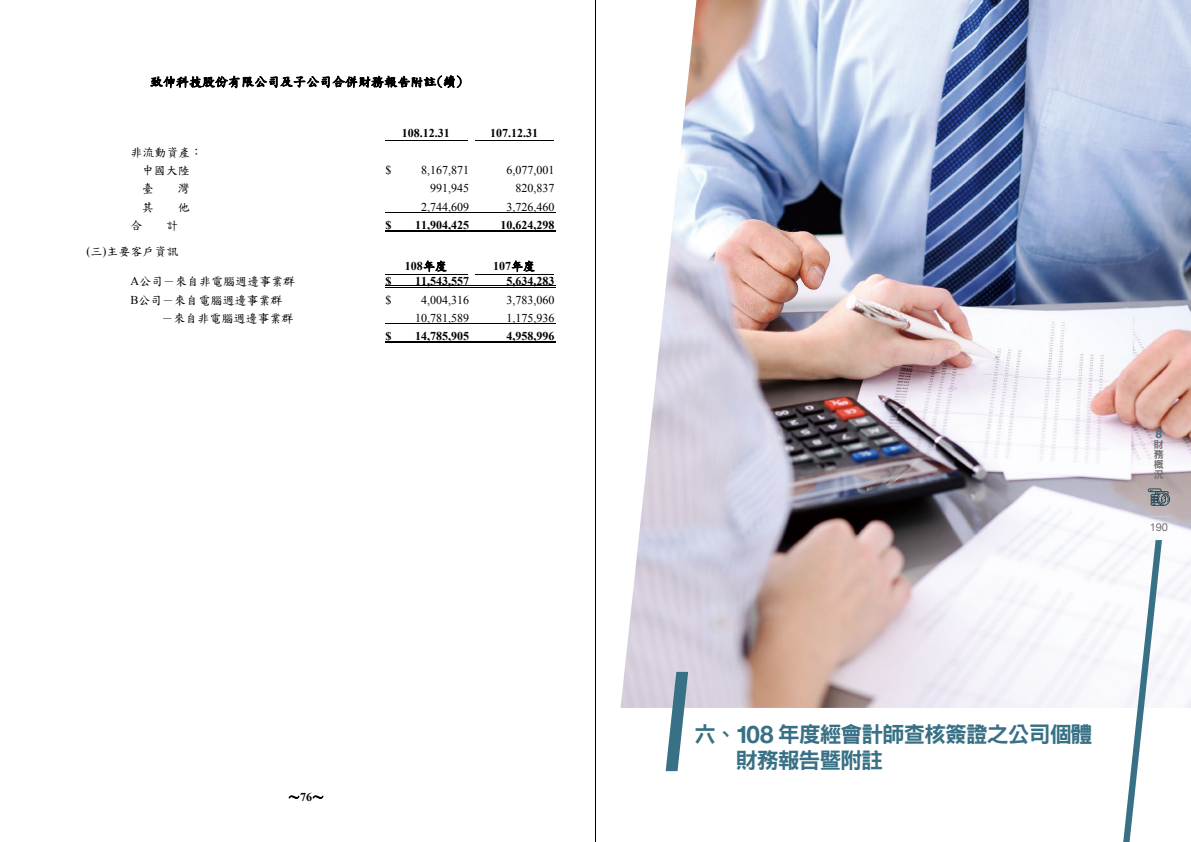
<style>
.page{position:relative;width:1191px;height:842px;background:#fff}
.page>*{position:absolute;margin:0;border:0;box-sizing:border-box;transform-origin:0 0}
.t1{font:22px/26px "DF Hei Std W9";letter-spacing:-.05em;color:#387085}
.t2{font:13px "DF Kai Shu SB Estd BF";letter-spacing:.01em;color:#000}
.t3{font:700 12px "Times New Roman";color:#000}
.t4{font:12px "Times New Roman";color:#000}
.t5{font:12px/18.4px "DF Kai Shu SB Estd BF";color:#000;text-align:center}
.t6{font:11px "Helvetica Neue";color:#727171}
.t7{font:700 11px "Helvetica Neue";color:#387085}
.t8{font:10px/10px "DF Hei Std W9";color:#727171;text-align:justify}
.s1{font-family:"Times New Roman"}
.s2{font-family:"DF Kai Shu SB Estd BF";font-weight:400}
.s3{font-family:"Times New Roman";font-weight:700}
.s4{font-family:"Helvetica Neue";font-weight:700;font-size:24.2px}
</style>
<div class="page">
<img style="left:620px;top:0;width:571px;height:708px">
<svg style="left:1123px;top:540px;width:39px;height:302px"></svg>
<svg style="left:1148px;top:516px;width:21px;height:1px"></svg>
<svg style="left:1147px;top:479px;width:23px;height:27px"></svg>
<svg style="left:665px;top:672px;width:23px;height:99px"></svg>
<hr style="left:386px;top:140px;width:82px;height:1px;background:#000">
<hr style="left:475px;top:140px;width:78px;height:1px;background:#000">
<hr style="left:386px;top:212px;width:84px;height:1px;background:#000">
<hr style="left:471px;top:212px;width:85px;height:1px;background:#000">
<hr style="left:386px;top:230px;width:84px;height:1px;background:#000">
<hr style="left:386px;top:231px;width:84px;height:1px;background:#000">
<hr style="left:471px;top:230px;width:85px;height:1px;background:#000">
<hr style="left:471px;top:231px;width:85px;height:1px;background:#000">
<hr style="left:386px;top:274px;width:82px;height:1px;background:#000">
<hr style="left:475px;top:274px;width:78px;height:1px;background:#000">
<hr style="left:386px;top:286px;width:84px;height:1px;background:#000">
<hr style="left:386px;top:287px;width:84px;height:1px;background:#000">
<hr style="left:471px;top:286px;width:85px;height:1px;background:#000">
<hr style="left:471px;top:287px;width:85px;height:1px;background:#000">
<hr style="left:386px;top:323px;width:84px;height:1px;background:#000">
<hr style="left:471px;top:323px;width:85px;height:1px;background:#000">
<hr style="left:386px;top:341px;width:84px;height:1px;background:#000">
<hr style="left:386px;top:342px;width:84px;height:1px;background:#000">
<hr style="left:471px;top:341px;width:85px;height:1px;background:#000">
<hr style="left:471px;top:342px;width:85px;height:1px;background:#000">
<hr style="left:595px;top:0;width:1px;height:842px;background:#000">
<p class="t2" style="left:150px;top:75px;width:314px">致伸科技股份有限公司及子公司合併財務報告附註(續)</p>
<p class="t5" style="left:130px;top:143px;width:73px">非流動資產：中國大陸</p>
<p class="t3" style="left:402px;top:125px;width:49px">108.12.31</p>
<p class="t3" style="left:490px;top:125px;width:49px">107.12.31</p>
<p class="t4" style="left:386px;top:162px;width:7px">$</p>
<p class="t4" style="left:421px;top:162px;width:49px">8,167,871</p>
<p class="t4" style="left:506px;top:162px;width:49px">6,077,001</p>
<p class="t5" style="left:142px;top:180px;width:13px">臺</p>
<p class="t5" style="left:178px;top:180px;width:13px">灣</p>
<p class="t4" style="left:430px;top:180px;width:40px">991,945</p>
<p class="t4" style="left:515px;top:180px;width:40px">820,837</p>
<p class="t5" style="left:142px;top:198px;width:13px">其</p>
<p class="t5" style="left:178px;top:198px;width:13px">他</p>
<p class="t4" style="left:421px;top:199px;width:49px">2,744,609</p>
<p class="t4" style="left:506px;top:199px;width:49px">3,726,460</p>
<p class="t5" style="left:130px;top:216px;width:13px">合</p>
<p class="t5" style="left:166px;top:216px;width:13px">計</p>
<p class="t3" style="left:386px;top:217px;width:7px">$</p>
<p class="t3" style="left:415px;top:217px;width:55px">11,904,425</p>
<p class="t3" style="left:500px;top:217px;width:55px">10,624,298</p>
<p class="t5" style="left:86px;top:242px;width:93px"><span class="s1">(</span>三<span class="s1">)</span>主要客戶資訊</p>
<p class="t3" style="left:405px;top:257px;width:43px">108<span class="s2">年度</span></p>
<p class="t3" style="left:493px;top:257px;width:43px">107<span class="s2">年度</span></p>
<p class="t5" style="left:130px;top:272px;width:166px"><span class="s1">A</span>公司－來自非電腦週邊事業群</p>
<p class="t3" style="left:386px;top:273px;width:7px">$</p>
<p class="t3" style="left:415px;top:273px;width:55px">11,543,557</p>
<p class="t3" style="left:506px;top:273px;width:49px">5,634,283</p>
<p class="t5" style="left:130px;top:291px;width:154px"><span class="s1">B</span>公司－來自電腦週邊事業群</p>
<p class="t4" style="left:386px;top:291px;width:7px">$</p>
<p class="t4" style="left:421px;top:291px;width:49px">4,004,316</p>
<p class="t4" style="left:506px;top:291px;width:49px">3,783,060</p>
<p class="t5" style="left:162px;top:309px;width:133px">－來自非電腦週邊事業群</p>
<p class="t4" style="left:415px;top:310px;width:55px">10,781,589</p>
<p class="t4" style="left:506px;top:310px;width:49px">1,175,936</p>
<p class="t3" style="left:386px;top:328px;width:7px">$</p>
<p class="t3" style="left:415px;top:328px;width:55px">14,785,905</p>
<p class="t3" style="left:506px;top:328px;width:49px">4,958,996</p>
<p class="t5" style="left:288px;top:788px;width:37px">～<span class="s3">76</span>～</p>
<p class="t7" style="left:1155px;top:426px;width:8px">8</p>
<p class="t8" style="left:1153px;top:439px;width:11px">財務概況</p>
<p class="t6" style="left:1149px;top:519px;width:20px">190</p>
<h1 class="t1" style="left:736px;top:721px;width:358px;text-indent:-42px">六、<span class="s4">108</span> 年度經會計師查核簽證之公司個體財務報告暨附註</h1>
</div>
